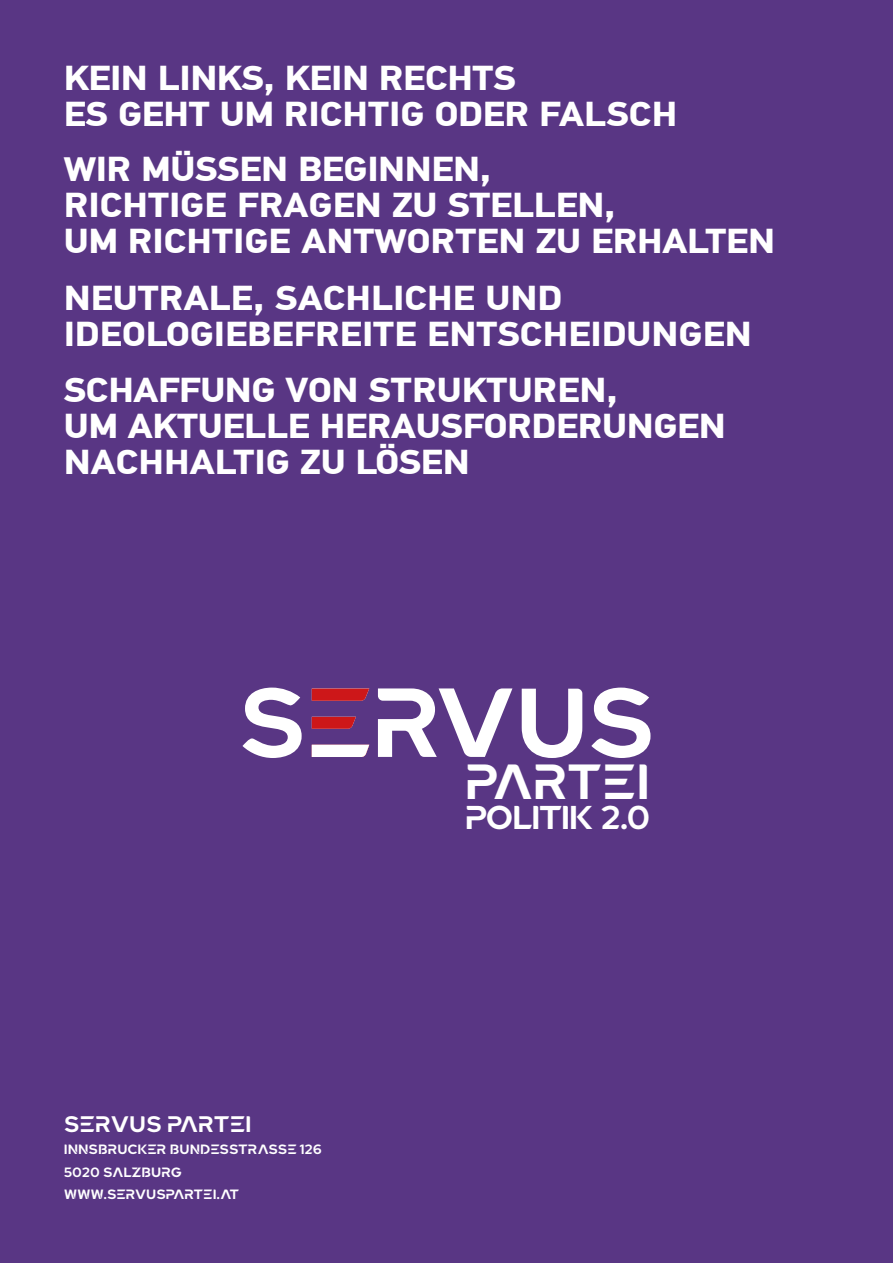
<style>
.page{position:relative;width:893px;height:1263px;background:#593684}
.page>*{position:absolute;margin:0;border:0;box-sizing:border-box;transform-origin:0 0}
.t1{font:49.35px "Nevan";color:#fff}
.t2{font:700 34.5px/36px "PF Din Text Pro";color:#fff;scale:1.1 1}
.t3{font:33px "Nevan";letter-spacing:-.04em;color:#fff}
.t4{font:22.5px "Nevan";color:#fff}
.t5{font:13.5px/22.5px "Nevan";color:#fff}
</style>
<div class="page">
<svg style="left:242px;top:688px;width:408px;height:70px"></svg>
<p class="t2" style="left:64px;top:61px;width:559px">KEIN LINKS, KEIN RECHTS<br>ES GEHT UM RICHTIG ODER FALSCH</p>
<p class="t2" style="left:64px;top:152px;width:648px">WIR MÜSSEN BEGINNEN,<br>RICHTIGE FRAGEN ZU STELLEN,<br>UM RICHTIGE ANTWORTEN ZU ERHALTEN</p>
<p class="t2" style="left:64px;top:281px;width:627px">NEUTRALE, SACHLICHE UND<br>IDEOLOGIEBEFREITE ENTSCHEIDUNGEN</p>
<p class="t2" style="left:64px;top:373px;width:603px">SCHAFFUNG VON STRUKTUREN,<br>UM AKTUELLE HERAUSFORDERUNGEN<br>NACHHALTIG ZU LÖSEN</p>
<p class="t4" style="left:64px;top:1109px;width:190px">SERVUS PARTEI</p>
<p class="t5" style="left:64px;top:1137px;width:260px">INNSBRUCKER BUNDESSTRASSE 126<br>5020 SALZBURG<br>WWW.SERVUSPARTEI.AT</p>
<h1 class="t1" style="left:465px;top:748px;width:187px">PARTEI</h1>
<p class="t3" style="left:465px;top:795px;width:187px">POLITIK 2.0</p>
</div>
